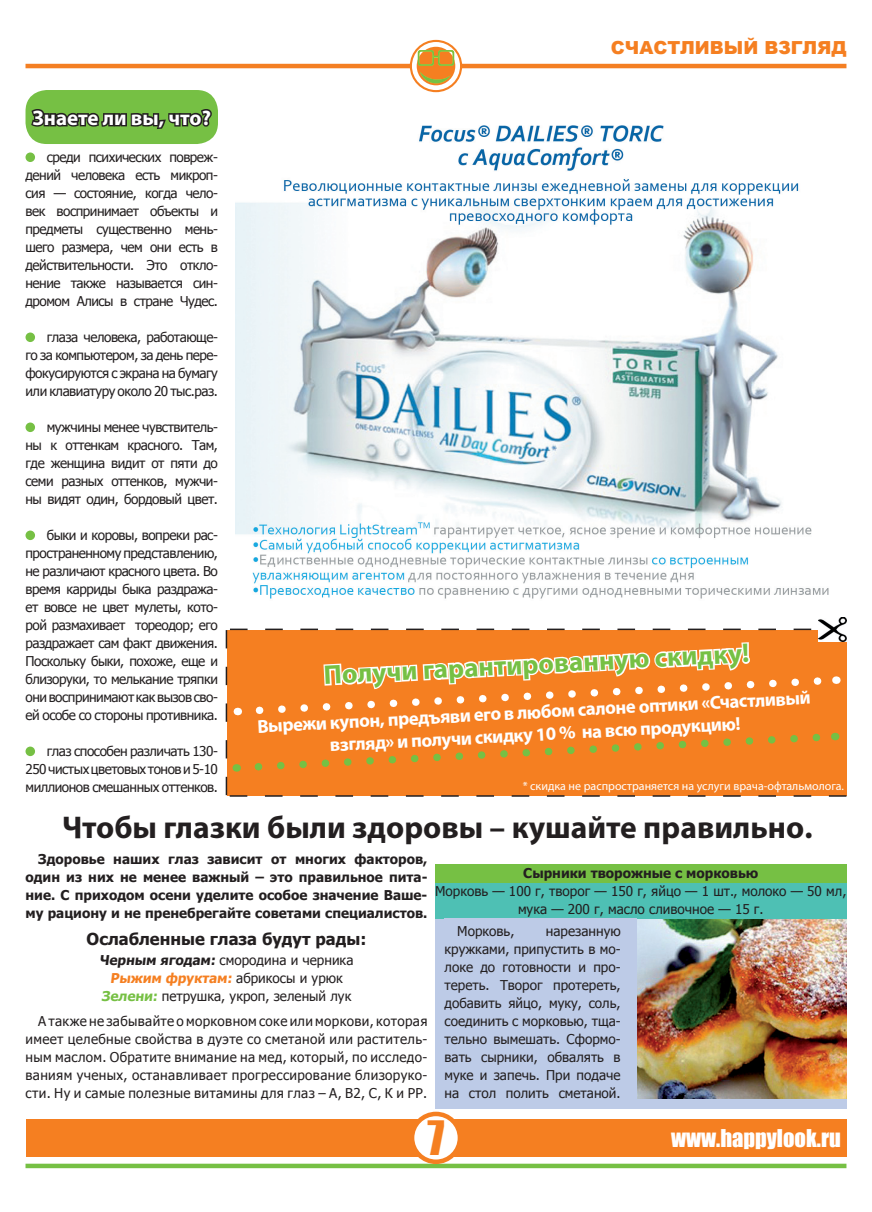
<style>
.page{position:relative;width:872px;height:1212px;background:#fff}
.page>*{position:absolute;margin:0;border:0;box-sizing:border-box;transform-origin:0 0}
.t1{font:43.5px "Impact";color:#f57f21}
.t2{font:700 31.5px "Myriad Pro";color:#231f20}
.t3{font:700 27px "Myriad Pro";color:#76c044}
.t4{font:22.5px "Impact";color:#fff}
.t5{font:700 21px "Myriad Pro";color:#fff}
.t6{font:700 18.75px/22.5px "Myriad Pro";color:#fff;text-align:center}
.t7{font:900 18px "Arial";color:#f57f21}
.t8{font:700 16.5px "Tahoma";color:#231f20}
.t9{font:13.5px/18px "Tahoma";letter-spacing:-.035em;color:#231f20;text-align:justify}
.t10{font:700 13.5px/18px "Tahoma";color:#231f20;text-align:justify}
.t11{font:13.5px/18px "Tahoma";color:#231f20;text-align:center}
.t12{font:12px "Myriad Pro";color:#fff}
.s1{font-weight:700}
.s2{font-weight:700;color:#f57f21}
.s3{font-weight:700;color:#76c044}
</style>
<div class="page">
<div style="left:435px;top:918px;width:411px;height:191px;background:#bdcbe7"></div>
<hr style="left:26px;top:1164px;width:820px;height:4px;background:#76c044">
<img style="left:637px;top:918px;width:209px;height:180px">
<div style="left:26px;top:1119px;width:820px;height:38px;background:#f57f21"></div>
<div style="left:412px;top:1114px;width:48px;height:48px;background:#fff;border-radius:50%"></div>
<div style="left:410px;top:1112px;width:52px;height:52px;border:4px solid #f57f21;border-radius:50%"></div>
<div style="left:435px;top:882px;width:411px;height:36px;background:#4ec0b4"></div>
<div style="left:435px;top:864px;width:411px;height:18px;background:#76c044"></div>
<hr style="left:26px;top:64px;width:820px;height:4px;background:#f47f23">
<div style="left:410px;top:40px;width:52px;height:52px;background:#f57f21;border-radius:50%"></div>
<svg style="left:412px;top:42px;width:48px;height:48px"></svg>
<div style="left:26px;top:90px;width:192px;height:54px;background:#76c044;border-radius:21px"></div>
<svg style="left:30px;top:91px;width:183px;height:38px"></svg>
<div style="left:26px;top:530px;width:9px;height:10px;background:#76c044;border-radius:50%"></div>
<div style="left:26px;top:746px;width:9px;height:10px;background:#76c044;border-radius:50%"></div>
<div style="left:26px;top:422px;width:9px;height:10px;background:#76c044;border-radius:50%"></div>
<div style="left:26px;top:332px;width:9px;height:10px;background:#76c044;border-radius:50%"></div>
<div style="left:26px;top:152px;width:9px;height:10px;background:#76c044;border-radius:50%"></div>
<svg style="left:226px;top:617px;width:620px;height:180px;background:#f28f3f"></svg>
<img style="left:235px;top:125px;width:594px;height:474px">
<h3 class="t5" style="left:32px;top:104px;width:180px">Знаете ли вы, что?</h3>
<p class="t9" style="left:26px;top:147px;width:194px;text-indent:21px">среди психических повреж&shy;дений человека есть микроп&shy;сия — состояние, когда чело&shy;век воспринимает объекты и предметы существенно мень&shy;шего размера, чем они есть в действительности. Это откло&shy;нение также называется син&shy;дромом Алисы в стране Чудес.</p>
<p class="t9" style="left:26px;top:327px;width:194px;text-indent:21px">глаза человека, работающе&shy;го за компьютером, за день пере&shy;фокусируются с экрана на бумагу или клавиатуру около 20 тыс.раз.</p>
<p class="t9" style="left:26px;top:417px;width:194px;text-indent:21px">мужчины менее чувствитель&shy;ны к оттенкам красного. Там, где женщина видит от пяти до семи разных оттенков, мужчи&shy;ны видят один, бордовый цвет.</p>
<p class="t9" style="left:26px;top:525px;width:194px;text-indent:21px">быки и коровы, вопреки рас&shy;пространенному представлению, не различают красного цвета. Во время карриды быка раздража&shy;ет вовсе не цвет мулеты, кото&shy;рой размахивает тореодор; его раздражает сам факт движения.<br>Поскольку быки, похоже, еще и близоруки, то мелькание тряпки они воспринимают как вызов сво&shy;ей особе со стороны противника.</p>
<p class="t9" style="left:26px;top:741px;width:194px;text-indent:21px">глаз способен различать 130- 250 чистых цветовых тонов и 5-10 миллионов смешанных оттенков.</p>
<h3 class="t7" style="left:611px;top:35px;width:237px">СЧАСТЛИВЫЙ ВЗГЛЯД</h3>
<h3 class="t3" style="left:323px;top:657px;width:427px;rotate:-3deg">Получи гарантированную скидку!</h3>
<h3 class="t6" style="left:257px;top:714px;width:555px;rotate:-3deg">Вырежи купон, предъяви его в любом салоне оптики «Счастливый взгляд» и получи скидку 10 % на всю продукцию!</h3>
<p class="t12" style="left:523px;top:778px;width:323px">* скидка не распространяется на услуги врача-офтальмолога.</p>
<h2 class="t2" style="left:62px;top:806px;width:752px">Чтобы глазки были здоровы – кушайте правильно.</h2>
<p class="t10" style="left:26px;top:849px;width:403px;text-indent:13px">Здоровье наших глаз зависит от многих факторов, один из них не менее важный – это правильное пита&shy;ние. С приходом осени уделите особое значение Ваше&shy;му рациону и не пренебрегайте советами специалистов.</p>
<p class="t11" style="left:100px;top:950px;width:255px"><span class="s1">Черным ягодам:</span> смородина и черника<br><span class="s2">Рыжим фруктам:</span> абрикосы и урюк<br><span class="s3">Зелени:</span> петрушка, укроп, зеленый лук</p>
<p class="t9" style="left:26px;top:1011px;width:403px;text-indent:13px">А также не забывайте о морковном соке или моркови, которая имеет целебные свойства в дуэте со сметаной или раститель&shy;ным маслом. Обратите внимание на мед, который, по исследо&shy;ваниям ученых, останавливает прогрессирование близоруко&shy;сти. Ну и самые полезные витамины для глаз – А, В2, С, К и РР.</p>
<p class="t10" style="left:523px;top:863px;width:236px">Сырники творожные с морковью</p>
<p class="t11" style="left:435px;top:881px;width:413px">Морковь — 100 г, творог — 150 г, яйцо — 1 шт., молоко — 50 мл, мука — 200 г, масло сливочное — 15 г.</p>
<p class="t11" style="left:457px;top:921px;width:59px">Морковь,</p>
<p class="t9" style="left:444px;top:921px;width:178px;text-indent:101px">нарезанную кружками, припустить в мо&shy;локе до готовности и про&shy;тереть. Творог протереть, добавить яйцо, муку, соль, соединить с морковью, тща&shy;тельно вымешать. Сформо&shy;вать сырники, обвалять в муке и запечь. При подаче на стол полить сметаной.</p>
<p class="t8" style="left:87px;top:927px;width:281px">Ослабленные глаза будут рады:</p>
<h1 class="t1" style="left:427px;top:1104px;width:19px">7</h1>
<h3 class="t4" style="left:671px;top:1120px;width:171px">www.happylook.ru</h3>
</div>
